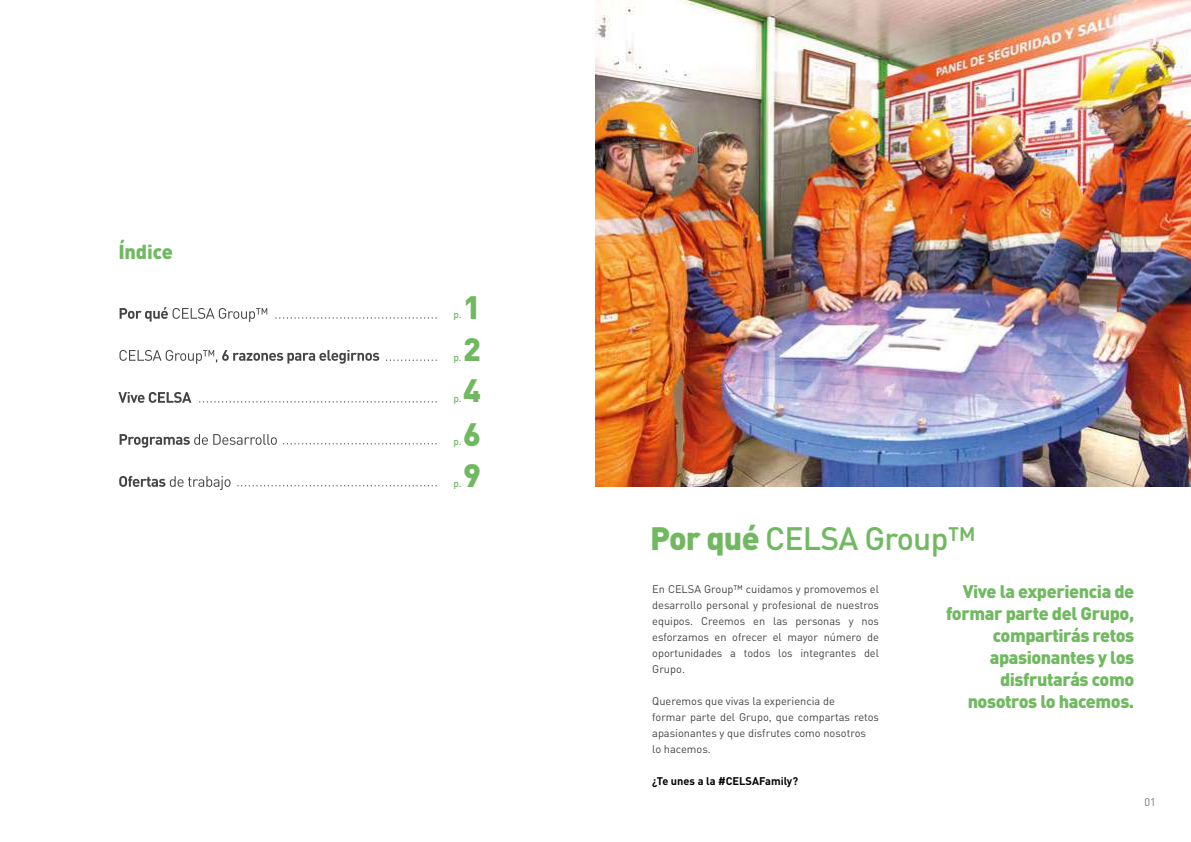
<style>
.page{position:relative;width:1191px;height:842px;background:#fff}
.page>*{position:absolute;margin:0;border:0;box-sizing:border-box;transform-origin:0 0}
.t1{font:500 32px "DIN Pro";letter-spacing:-.025em;color:#70b960}
.t2{font:900 32px/42px "DIN Pro";color:#70b960;text-align:justify}
.t3{font:900 20px "DIN Pro";letter-spacing:-.01em;color:#70b960}
.t4{font:900 18px/22px "DIN Pro";letter-spacing:-.025em;color:#70b960;text-align:right}
.t5{font:11px/16px "DIN Pro";color:#454444;text-align:justify}
.t6{font:700 11px "DIN Pro";color:#000}
.t7{font:11px "DIN Pro";color:#7c7b7b}
.t8{font:500 10px "DIN Pro";color:#70b960}
.s1{font-weight:900}
</style>
<div class="page">
<img style="left:595px;top:0;width:596px;height:486px">
<svg style="left:237px;top:485px;width:199px;height:1px"></svg>
<svg style="left:283px;top:443px;width:153px;height:1px"></svg>
<svg style="left:199px;top:401px;width:237px;height:1px"></svg>
<svg style="left:386px;top:360px;width:50px;height:1px"></svg>
<svg style="left:275px;top:317px;width:161px;height:1px"></svg>
<svg style="left:119px;top:476px;width:111px;height:14px"></svg>
<svg style="left:120px;top:434px;width:157px;height:14px"></svg>
<svg style="left:118px;top:392px;width:73px;height:11px"></svg>
<svg style="left:119px;top:350px;width:260px;height:14px"></svg>
<svg style="left:120px;top:307px;width:147px;height:15px"></svg>
<h2 class="t3" style="left:118px;top:234px;width:56px">Índice</h2>
<h1 class="t2" style="left:463px;top:282px;width:19px">1<br>2<br>4<br>6<br>9</h1>
<p class="t8" style="left:453px;top:307px;width:10px">p.</p>
<p class="t8" style="left:453px;top:349px;width:10px">p.</p>
<p class="t8" style="left:453px;top:390px;width:10px">p.</p>
<p class="t8" style="left:453px;top:433px;width:10px">p.</p>
<p class="t8" style="left:453px;top:475px;width:10px">p.</p>
<h1 class="t1" style="left:650px;top:513px;width:327px"><span class="s1">Por qué</span> CELSA Group™</h1>
<h3 class="t4" style="left:946px;top:578px;width:189px">Vive la experiencia de formar parte del Grupo, compartirás retos apasionantes y los disfrutarás como nosotros lo hacemos.</h3>
<p class="t5" style="left:652px;top:580px;width:228px">En CELSA Group™ cuidamos y promovemos el desarrollo personal y profesional de nuestros equipos. Creemos en las personas y nos esforzamos en ofrecer el mayor número de oportunidades a todos los integrantes del Grupo.</p>
<p class="t5" style="left:652px;top:692px;width:228px;text-align:left">Queremos que vivas la experiencia de<br>formar parte del Grupo, que compartas retos apasionantes y que disfrutes como nosotros<br>lo hacemos.</p>
<p class="t6" style="left:652px;top:772px;width:147px">¿Te unes a la #CELSAFamily?</p>
<p class="t7" style="left:1144px;top:793px;width:13px">01</p>
</div>
